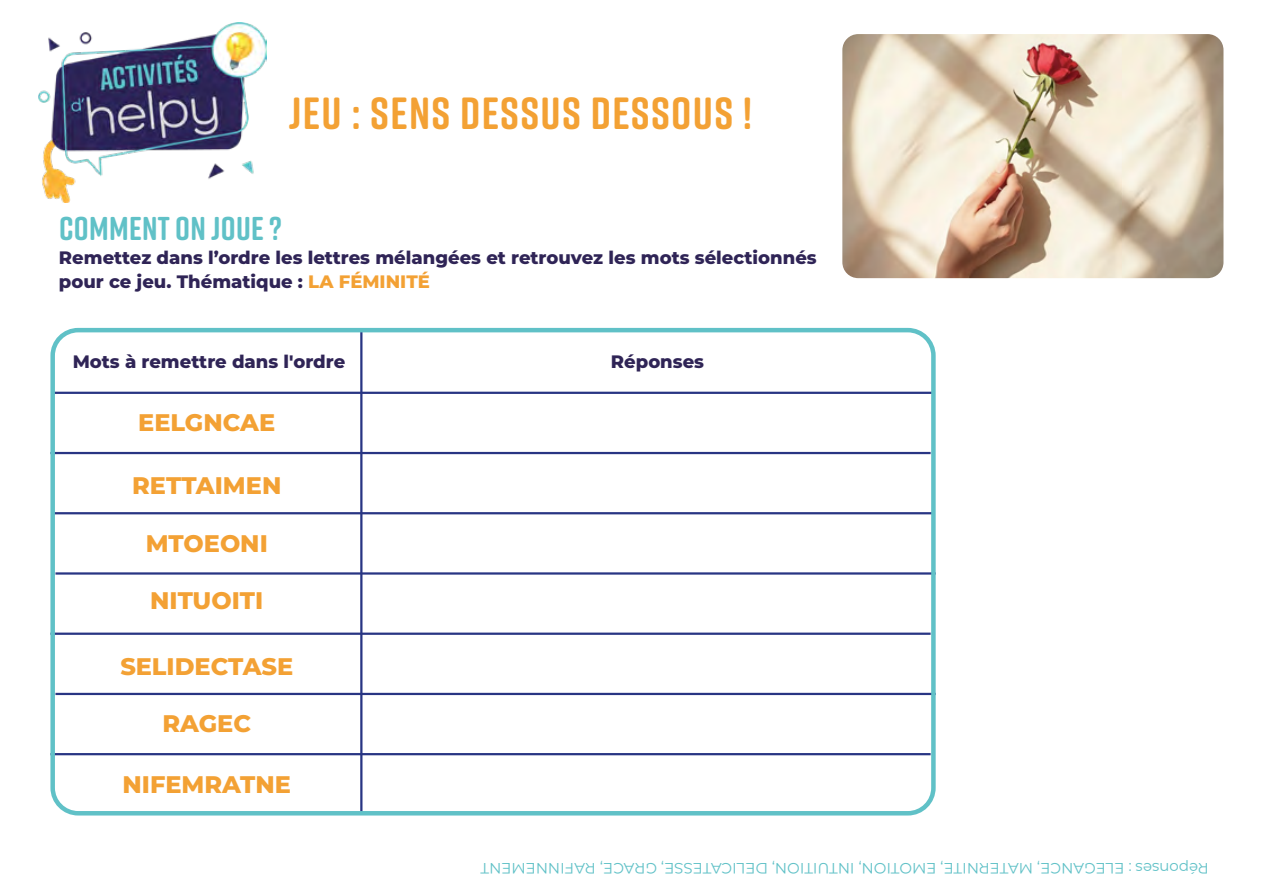
<style>
.page{position:relative;width:1263px;height:893px;background:#fff}
.page>*{position:absolute;margin:0;border:0;box-sizing:border-box;transform-origin:0 0}
.t1{font:700 45px "Rift Soft";letter-spacing:.03em;color:#f3a134}
.t2{font:700 33px "Rift Soft";letter-spacing:.01em;color:#60c1c7}
.t3{font:800 24px "Montserrat";color:#f3a134}
.t4{font:800 18px/24px "Montserrat";color:#2f2456}
.t5{font:15px "Montserrat";color:#60c1c7}
.s1{color:#f3a134}
</style>
<div class="page">
<hr style="left:360px;top:330px;width:2px;height:483px;background:#283583">
<hr style="left:50px;top:452px;width:881px;height:2px;background:#283583">
<hr style="left:53px;top:512px;width:880px;height:2px;background:#283583">
<hr style="left:55px;top:572px;width:881px;height:3px;background:#283583">
<hr style="left:50px;top:633px;width:881px;height:2px;background:#283583">
<hr style="left:55px;top:693px;width:881px;height:2px;background:#283583">
<hr style="left:50px;top:753px;width:881px;height:2px;background:#283583">
<hr style="left:53px;top:392px;width:880px;height:2px;background:#283583">
<div style="left:50px;top:328px;width:886px;height:487px;border:4px solid #60c1c7;border-radius:26px"></div>
<img style="left:844px;top:36px;width:378px;height:241px">
<div style="left:823px;top:15px;width:420px;height:283px;border:20px solid #fff;border-radius:26px"></div>
<img style="left:38px;top:22px;width:228px;height:180px">
<h1 class="t1" style="left:289px;top:81px;width:464px">JEU : SENS DESSUS DESSOUS !</h1>
<h2 class="t2" style="left:59px;top:205px;width:224px">COMMENT ON JOUE ?</h2>
<p class="t4" style="left:59px;top:245px;width:759px">Remettez dans l’ordre les lettres mélangées et retrouvez les mots sélectionnés pour ce jeu. Thématique : <span class="s1">LA FÉMINITÉ</span></p>
<p class="t4" style="left:73px;top:349px;width:274px">Mots à remettre dans l'ordre</p>
<p class="t4" style="left:611px;top:349px;width:95px">Réponses</p>
<h3 class="t3" style="left:138px;top:405px;width:138px">EELGNCAE</h3>
<h3 class="t3" style="left:132px;top:467px;width:151px">RETTAIMEN</h3>
<h3 class="t3" style="left:146px;top:526px;width:124px">MTOEONI</h3>
<h3 class="t3" style="left:150px;top:583px;width:115px">NITUOITI</h3>
<h3 class="t3" style="left:120px;top:649px;width:174px">SELIDECTASE</h3>
<h3 class="t3" style="left:162px;top:706px;width:90px">RAGEC</h3>
<h3 class="t3" style="left:123px;top:766px;width:170px">NIFEMRATNE</h3>
<p class="t5" style="left:1209px;top:878px;width:730px;rotate:-180deg">Réponses : ELEGANCE, MATERNITE, EMOTION, INTUITION, DELICATESSE, GRACE, RAFINNEMENT</p>
</div>
